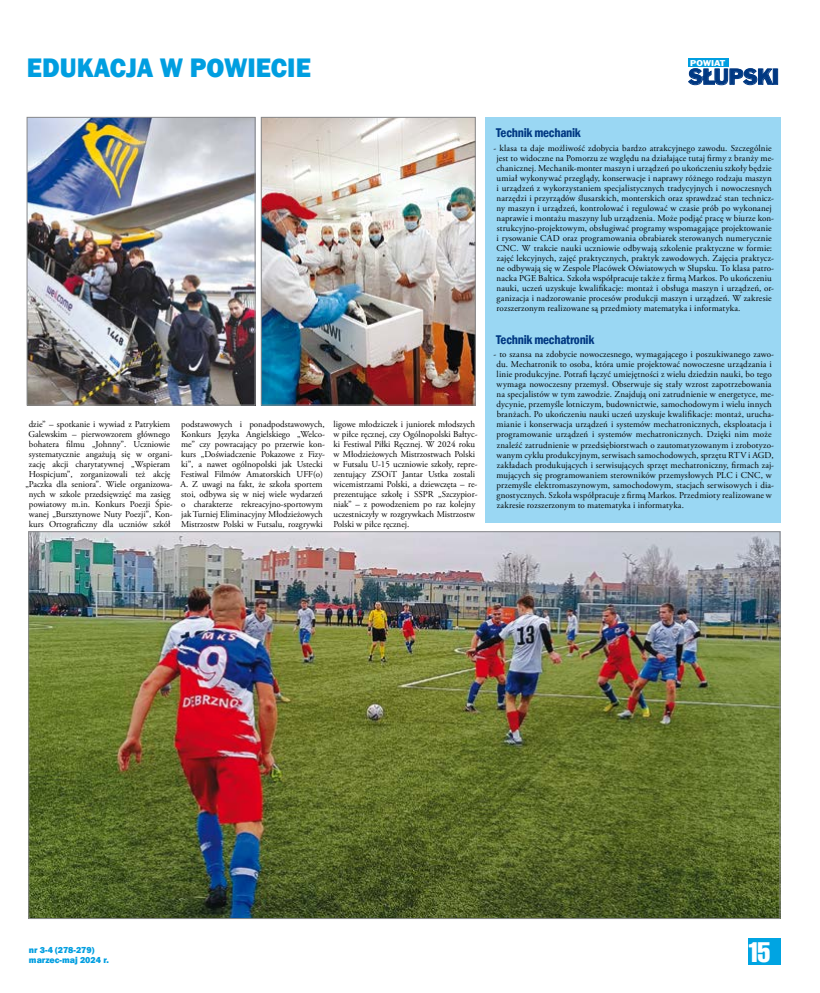
<style>
.page{position:relative;width:820px;height:993px;background:#fff}
.page>*{position:absolute;margin:0;border:0;box-sizing:border-box;transform-origin:0 0}
.t1{font:800 27.6px "Franklin Gothic";color:#009ee0;scale:.94 1}
.t2{font:27.5px "Swis 911 Cm EU";color:#fff}
.t3{font:20.1px "Frank Goth EU";letter-spacing:-.01em;color:#003882}
.t4{font:600 condensed 13px "Franklin Gothic";letter-spacing:-.02em;color:#003882}
.t5{font:9px/10px "Adobe Garamond Pro";letter-spacing:.005em;color:#000}
.t6{font:800 9px/10px "Franklin Gothic";color:#009ee0}
.t7{font:7.7px "Frank Goth EU";letter-spacing:.02em;color:#fff;scale:1.09 1}
</style>
<div class="page">
<div style="left:747px;top:937px;width:33px;height:27px;background:#00a4e2"></div>
<div style="left:688px;top:58px;width:40px;height:9px;background:#009ee0"></div>
<svg style="left:688px;top:69px;width:84px;height:16px"></svg>
<div style="left:772px;top:69px;width:5px;height:15px;border:1px solid #003882"></div>
<div style="left:485px;top:117px;width:295px;height:405px;background:#9ad7f3"></div>
<img style="left:30px;top:533px;width:748px;height:383px">
<img style="left:29px;top:119px;width:224px;height:284px">
<div style="left:27px;top:117px;width:228px;height:288px;border:1px solid #87888a"></div>
<img style="left:263px;top:119px;width:210px;height:284px">
<div style="left:261px;top:117px;width:214px;height:288px;border:1px solid #87888a"></div>
<h1 class="t1" style="left:27px;top:50px;width:303px">EDUKACJA W POWIECIE</h1>
<p class="t7" style="left:689px;top:58px;width:34px">POWIAT</p>
<h3 class="t3" style="left:688px;top:65px;width:92px">SŁUPSKI</h3>
<p class="t5" style="left:25px;top:419px;width:149px;text-align:center">dzie” – spotkanie i wywiad z Patrykiem Galewskim – pierwowzorem głównego bohatera filmu „Johnny”. Uczniowie systematycznie angażują się w organi&shy;zację akcji charytatywnej „Wspieram Hospicjum”, zorganizowali też akcję „Paczka dla seniora”. Wiele organizowa&shy;nych w szkole przedsięwzięć ma zasięg powiatowy m.in. Konkurs Poezji Śpie&shy;wanej „Bursztynowe Nuty Poezji”, Kon&shy;kurs Ortograficzny dla uczniów szkół</p>
<p class="t5" style="left:180px;top:419px;width:146px">podstawowych i ponadpodstawowych, Konkurs Języka Angielskiego „Welco&shy;me” czy powracający po przerwie kon&shy;kurs „Doświadczenie Pokazowe z Fizy&shy;ki”, a nawet ogólnopolski jak Ustecki Festiwal Filmów Amatorskich UFF(o)<br>A. Z uwagi na fakt, że szkoła sportem stoi, odbywa się w niej wiele wydarzeń o charakterze rekreacyjno-sportowym jak Turniej Eliminacyjny Młodzieżowych Mistrzostw Polski w Futsalu, rozgrywki</p>
<p class="t5" style="left:333px;top:419px;width:146px">ligowe młodziczek i juniorek młodszych w piłce ręcznej, czy Ogólnopolski Bałtyc&shy;ki Festiwal Piłki Ręcznej. W 2024 roku w Młodzieżowych Mistrzostwach Polski w Futsalu U-15 uczniowie szkoły, repre&shy;zentujący ZSOiT Jantar Ustka zostali wicemistrzami Polski, a dziewczęta – re&shy;prezentujące szkołę i SSPR „Szczypior&shy;niak” – z powodzeniem po raz kolejny uczestniczyły w rozgrywkach Mistrzostw Polski w piłce ręcznej.</p>
<h3 class="t4" style="left:496px;top:124px;width:86px">Technik mechanik</h3>
<p class="t5" style="left:496px;top:143px;width:279px;text-indent:-3px">- klasa ta daje możliwość zdobycia bardzo atrakcyjnego zawodu. Szczególnie jest to widoczne na Pomorzu ze względu na działające tutaj firmy z branży me&shy;chanicznej. Mechanik-monter maszyn i urządzeń po ukończeniu szkoły będzie umiał wykonywać przeglądy, konserwacje i naprawy różnego rodzaju maszyn i urządzeń z wykorzystaniem specjalistycznych tradycyjnych i nowoczesnych narzędzi i przyrządów ślusarskich, monterskich oraz sprawdzać stan technicz&shy;ny maszyn i urządzeń, kontrolować i regulować w czasie prób po wykonanej naprawie i montażu maszyny lub urządzenia. Może podjąć pracę w biurze kon&shy;strukcyjno-projektowym, obsługiwać programy wspomagające projektowanie i rysowanie CAD oraz programowania obrabiarek sterowanych numerycznie CNC. W trakcie nauki uczniowie odbywają szkolenie praktyczne w formie: zajęć lekcyjnych, zajęć praktycznych, praktyk zawodowych. Zajęcia praktycz&shy;ne odbywają się w Zespole Placówek Oświatowych w Słupsku. To klasa patro&shy;nacka PGE Baltica. Szkoła współpracuje także z firmą Markos. Po ukończeniu nauki, uczeń uzyskuje kwalifikacje: montaż i obsługa maszyn i urządzeń, or&shy;ganizacja i nadzorowanie procesów produkcji maszyn i urządzeń. W zakresie rozszerzonym realizowane są przedmioty matematyka i informatyka.</p>
<h3 class="t4" style="left:496px;top:331px;width:100px">Technik mechatronik</h3>
<p class="t5" style="left:496px;top:350px;width:279px;text-indent:-3px">- to szansa na zdobycie nowoczesnego, wymagającego i poszukiwanego zawo&shy;du. Mechatronik to osoba, która umie projektować nowoczesne urządzania i linie produkcyjne. Potrafi łączyć umiejętności z wielu dziedzin nauki, bo tego wymaga nowoczesny przemysł. Obserwuje się stały wzrost zapotrzebowania na specjalistów w tym zawodzie. Znajdują oni zatrudnienie w energetyce, me&shy;dycynie, przemyśle lotniczym, budownictwie, samochodowym i wielu innych branżach. Po ukończeniu nauki uczeń uzyskuje kwalifikacje: montaż, urucha&shy;mianie i konserwacja urządzeń i systemów mechatronicznych, eksploatacja i programowanie urządzeń i systemów mechatronicznych. Dzięki nim może znaleźć zatrudnienie w przedsiębiorstwach o zautomatyzowanym i zrobotyzo&shy;wanym cyklu produkcyjnym, serwisach samochodowych, sprzętu RTV i AGD, zakładach produkujących i serwisujących sprzęt mechatroniczny, firmach zaj&shy;mujących się programowaniem sterowników przemysłowych PLC i CNC, w przemyśle elektromaszynowym, samochodowym, stacjach serwisowych i dia&shy;gnostycznych. Szkoła współpracuje z firmą Markos. Przedmioty realizowane w zakresie rozszerzonym to matematyka i informatyka.</p>
<p class="t6" style="left:29px;top:944px;width:81px">nr 3-4 (278-279) marzec-maj 2024 r.</p>
<h2 class="t2" style="left:747px;top:935px;width:24px">15</h2>
</div>
